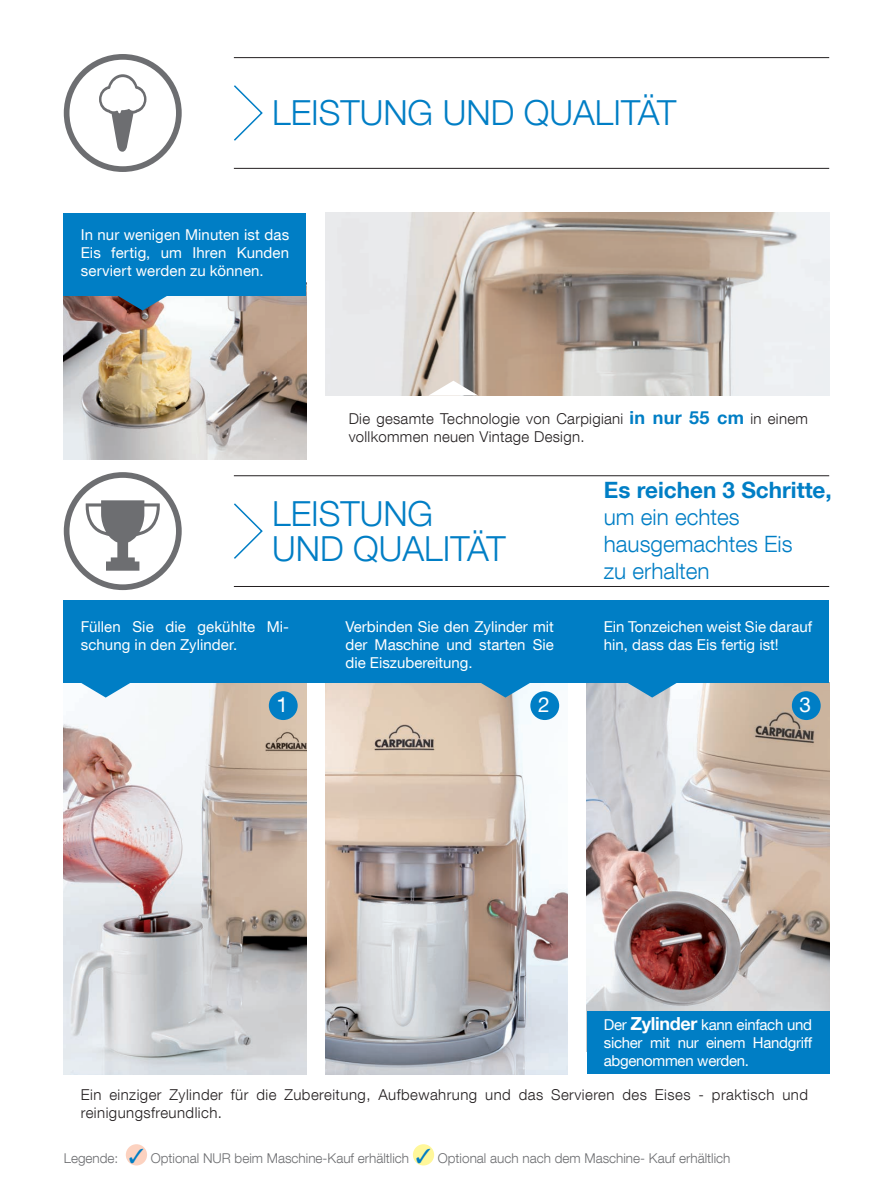
<style>
.page{position:relative;width:893px;height:1191px;background:#fff}
.page>*{position:absolute;margin:0;border:0;box-sizing:border-box;transform-origin:0 0}
.t1{font:300 34.5px/34.5px "Helvetica Neue LT Com";color:#007ec5}
.t2{font:300 22.5px/27px "Helvetica Neue LT Com";color:#007ec5}
.t3{font:700 22.5px "Helvetica Neue LT Com";color:#007ec5}
.t4{font:20.85px "Helvetica Neue LT Com";color:#fff}
.t5{font:15px/18px "Helvetica Neue LT Com";color:#fff;text-align:justify}
.t6{font:300 15px/18px "Helvetica Neue LT Com";letter-spacing:.03em;color:#231f20}
.t7{font:300 13.5px "Helvetica Neue LT Com";color:#6d6e71}
.s1{font-weight:700;font-size:18px;color:#007ec5}
.s2{font-weight:700;font-size:18px}
.s3{color:#007ec5}
</style>
<div class="page">
<svg style="left:234px;top:503px;width:29px;height:56px"></svg>
<svg style="left:64px;top:472px;width:118px;height:118px"></svg>
<hr style="left:234px;top:586px;width:595px;height:1px;background:#231f20">
<hr style="left:234px;top:475px;width:595px;height:1px;background:#231f20">
<img style="left:64px;top:682px;width:242px;height:392px">
<div style="left:269px;top:691px;width:29px;height:29px;background:#007ec5;border-radius:50%"></div>
<img style="left:325px;top:682px;width:243px;height:392px">
<div style="left:530px;top:691px;width:29px;height:29px;background:#007ec5;border-radius:50%"></div>
<img style="left:587px;top:682px;width:242px;height:329px">
<div style="left:792px;top:691px;width:29px;height:29px;background:#007ec5;border-radius:50%"></div>
<div style="left:64px;top:600px;width:765px;height:82px;background:#007ec5"></div>
<svg style="left:627px;top:682px;width:50px;height:15px"></svg>
<svg style="left:480px;top:682px;width:50px;height:15px"></svg>
<svg style="left:81px;top:682px;width:50px;height:15px"></svg>
<div style="left:587px;top:1011px;width:242px;height:63px;background:#007ec5"></div>
<hr style="left:234px;top:57px;width:595px;height:1px;background:#231f20">
<hr style="left:234px;top:168px;width:595px;height:1px;background:#231f20">
<svg style="left:234px;top:85px;width:29px;height:56px"></svg>
<svg style="left:64px;top:54px;width:118px;height:118px"></svg>
<img style="left:325px;top:213px;width:504px;height:182px">
<img style="left:64px;top:296px;width:242px;height:163px">
<div style="left:64px;top:213px;width:242px;height:83px;background:#007ec5"></div>
<svg style="left:118px;top:296px;width:50px;height:14px"></svg>
<svg style="left:428px;top:381px;width:50px;height:14px"></svg>
<div style="left:126px;top:1144px;width:21px;height:21px;background:#fcd2c0;border-radius:50%"></div>
<div style="left:413px;top:1144px;width:21px;height:21px;background:#fff79a;border-radius:50%"></div>
<h1 class="t1" style="left:272px;top:95px;width:406px">LEISTUNG UND QUALITÄT</h1>
<p class="t5" style="left:81px;top:227px;width:210px">In nur wenigen Minuten ist das Eis fertig, um Ihren Kunden serviert werden zu können.</p>
<p class="t6" style="left:349px;top:409px;width:461px">Die gesamte Technologie von Carpigiani <span class="s1">in nur 55 cm</span> in einem vollkommen neuen Vintage Design.</p>
<h1 class="t1" style="left:272px;top:499px;width:235px">LEISTUNG<br>UND QUALITÄT</h1>
<h2 class="t3" style="left:604px;top:482px;width:229px">Es reichen 3 Schritte,</h2>
<h2 class="t2" style="left:604px;top:505px;width:190px">um ein echtes hausgemachtes Eis zu erhalten</h2>
<p class="t5" style="left:81px;top:619px;width:210px">Füllen Sie die gekühlte Mi&shy;schung in den Zylinder.</p>
<p class="t5" style="left:345px;top:619px;width:210px">Verbinden Sie den Zylinder mit der Maschine und starten Sie die Eiszubereitung.</p>
<p class="t5" style="left:604px;top:619px;width:210px">Ein Tonzeichen weist Sie darauf hin, dass das Eis fertig ist!</p>
<h3 class="t4" style="left:276px;top:697px;width:13px">1</h3>
<h3 class="t4" style="left:538px;top:697px;width:13px">2</h3>
<h3 class="t4" style="left:799px;top:697px;width:13px">3</h3>
<p class="t5" style="left:604px;top:1017px;width:210px">Der <span class="s2">Zylinder</span> kann einfach und sicher mit nur einem Handgriff abgenommen werden.</p>
<p class="t6" style="left:81px;top:1085px;width:729px">Ein einziger Zylinder für die Zubereitung, Aufbewahrung und das Servieren des Eises - praktisch und reinigungsfreundlich.</p>
<p class="t7" style="left:64px;top:1151px;width:668px">Legende: <span class="s3">✓</span> Optional NUR beim Maschine-Kauf erhältlich <span class="s3">✓</span> Optional auch nach dem Maschine- Kauf erhältlich</p>
</div>
